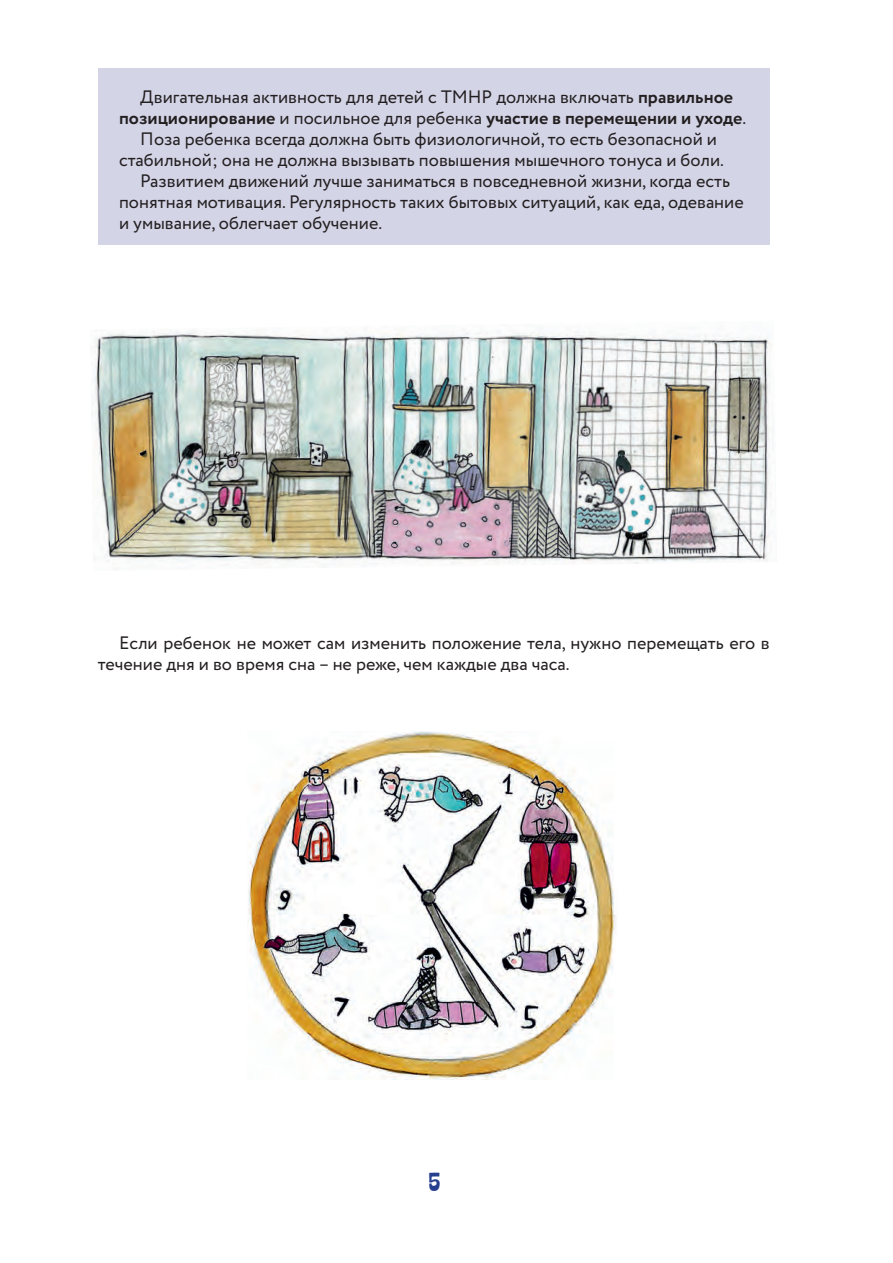
<style>
.page{position:relative;width:893px;height:1263px;background:#fff}
.page>*{position:absolute;margin:0;border:0;box-sizing:border-box;transform-origin:0 0}
.t1{font:24px "Barrio";color:#253f8e}
.t2{font:18px/21px "Circe";color:#231f20}
.t3{font:700 18px "Circe";color:#231f20}
.s1{font-weight:700}
.s2{font-weight:400}
</style>
<div class="page">
<div style="left:98px;top:68px;width:672px;height:177px;background:#d4d4e7"></div>
<img style="left:91px;top:331px;width:682px;height:234px">
<img style="left:248px;top:732px;width:368px;height:347px">
<p class="t2" style="left:140px;top:87px;width:594px">Двигательная активность для детей с ТМНР должна включать <span class="s1">правильное</span></p>
<p class="t3" style="left:119px;top:106px;width:629px">позиционирование <span class="s2">и посильное для ребенка</span> участие в перемещении и уходе<span class="s2">.</span></p>
<p class="t2" style="left:140px;top:129px;width:578px">Поза ребенка всегда должна быть физиологичной, то есть безопасной и</p>
<p class="t2" style="left:119px;top:150px;width:606px">стабильной; она не должна вызывать повышения мышечного тонуса и боли.</p>
<p class="t2" style="left:140px;top:171px;width:591px">Развитием движений лучше заниматься в повседневной жизни, когда есть</p>
<p class="t2" style="left:119px;top:192px;width:626px">понятная мотивация. Регулярность таких бытовых ситуаций, как еда, одевание</p>
<p class="t2" style="left:119px;top:213px;width:265px">и умывание, облегчает обучение.</p>
<p class="t2" style="left:98px;top:633px;width:673px;text-indent:21px">Если ребенок не может сам изменить положение тела, нужно перемещать его в течение дня и во время сна – не реже, чем каждые два часа.</p>
<h1 class="t1" style="left:428px;top:1168px;width:13px">5</h1>
</div>
